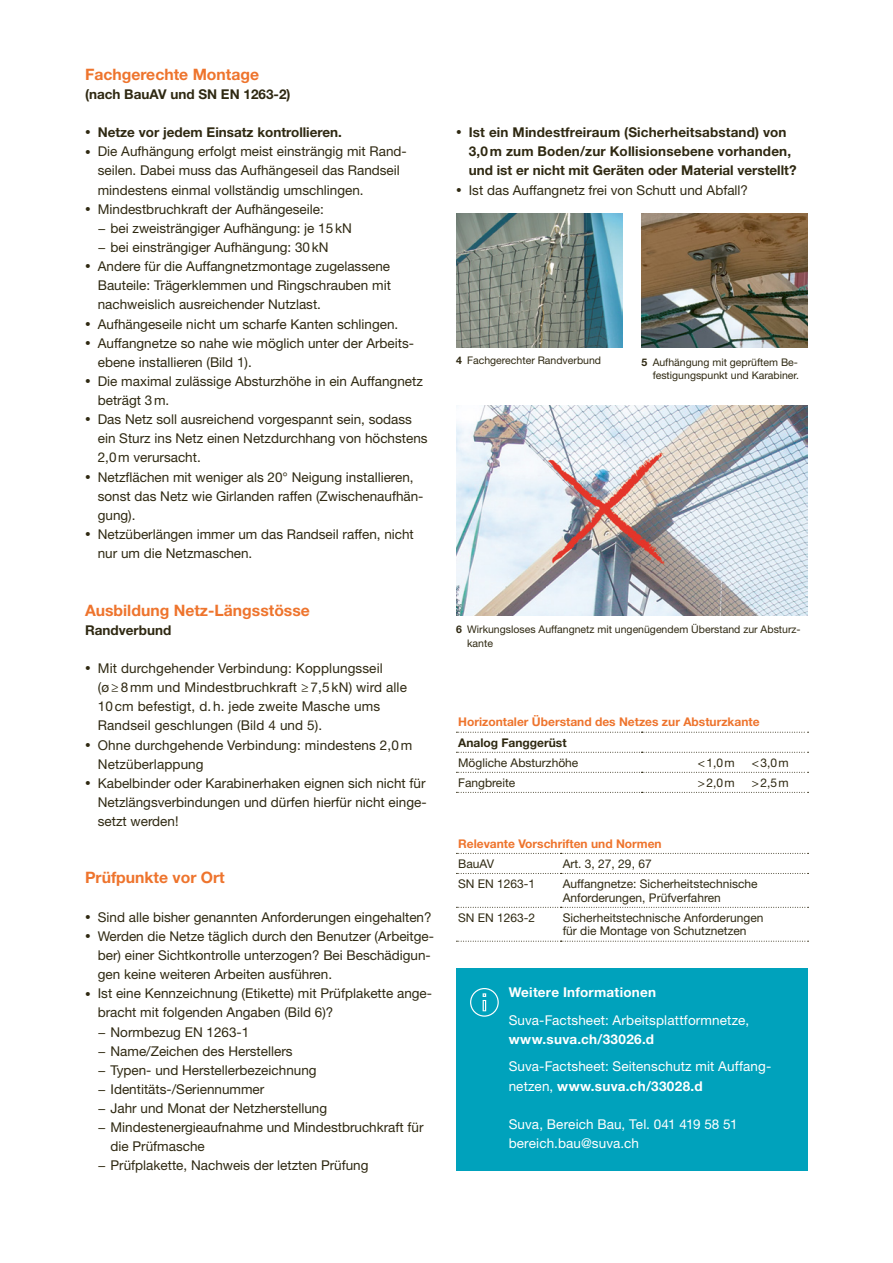
<style>
.page{position:relative;width:893px;height:1263px;background:#fff}
.page>*{position:absolute;margin:0;border:0;box-sizing:border-box;transform-origin:0 0}
.t1{font:700 15.75px "Helvetica Neue LT Std";color:#ee742d}
.t2{font:13.5px/19.2px "Helvetica Neue LT Std";color:#2f2912}
.t3{font:700 13.5px/19.2px "Helvetica Neue LT Std";color:#2f2912}
.t4{font:13.5px/19.2px "Helvetica Neue LT Std";letter-spacing:.01em;color:#fff}
.t5{font:700 13.5px "Helvetica Neue LT Std";letter-spacing:.02em;color:#fff}
.t6{font:12px/13.8px "Helvetica Neue LT Std";color:#2f2912}
.t7{font:700 12px "Helvetica Neue LT Std";color:#ee742d}
.t8{font:700 12px "Helvetica Neue LT Std";color:#2f2912}
.t9{font:10.5px/13.8px "Helvetica Neue LT Std";color:#2f2912;text-align:right}
.s1{font-weight:400;font-size:11.25px}
.s2{font-size:11.25px}
.s3{font-weight:700}
</style>
<div class="page">
<img style="left:456px;top:214px;width:166px;height:134px">
<img style="left:456px;top:405px;width:352px;height:210px">
<img style="left:642px;top:214px;width:166px;height:134px">
<svg style="left:456px;top:873px;width:352px;height:1px"></svg>
<svg style="left:456px;top:907px;width:352px;height:1px"></svg>
<svg style="left:456px;top:941px;width:352px;height:1px"></svg>
<svg style="left:456px;top:853px;width:352px;height:1px"></svg>
<svg style="left:456px;top:752px;width:352px;height:1px"></svg>
<svg style="left:456px;top:772px;width:352px;height:1px"></svg>
<svg style="left:456px;top:792px;width:352px;height:1px"></svg>
<svg style="left:456px;top:732px;width:352px;height:1px"></svg>
<div style="left:456px;top:968px;width:352px;height:202px;background:#00a2bc"></div>
<svg style="left:470px;top:988px;width:29px;height:29px"></svg>
<p class="t1" style="left:85px;top:64px;width:176px">Fachgerechte Montage</p>
<p class="t3" style="left:85px;top:84px;width:207px">(nach BauAV und SN EN 1263-2)</p>
<p class="t3" style="left:85px;top:122px;width:258px"><span class="s1">•</span> Netze vor jedem Einsatz kontrollieren.</p>
<p class="t2" style="left:98px;top:142px;width:311px;text-indent:-13px"><span class="s2">•</span> Die Aufhängung erfolgt meist einsträngig mit Rand&shy;seilen. Dabei muss das Aufhängeseil das Randseil mindestens einmal vollständig umschlingen.</p>
<p class="t2" style="left:98px;top:199px;width:255px;text-indent:-13px"><span class="s2">•</span> Mindestbruchkraft der Aufhängeseile:<br>− bei zweisträngiger Aufhängung: je 15kN − bei einsträngiger Aufhängung: 30kN</p>
<p class="t2" style="left:98px;top:256px;width:295px;text-align:justify;text-indent:-13px"><span class="s2">•</span> Andere für die Auffangnetzmontage zugelassene Bauteile: Trägerklemmen und Ringschrauben mit nachweislich ausreichender Nutzlast.</p>
<p class="t2" style="left:85px;top:314px;width:315px"><span class="s2">•</span> Aufhängeseile nicht um scharfe Kanten schlingen.</p>
<p class="t2" style="left:98px;top:333px;width:318px;text-indent:-13px"><span class="s2">•</span> Auffangnetze so nahe wie möglich unter der Arbeits&shy;ebene installieren (Bild 1).</p>
<p class="t2" style="left:98px;top:371px;width:327px;text-indent:-13px"><span class="s2">•</span> Die maximal zulässige Absturzhöhe in ein Auffangnetz beträgt 3m.</p>
<p class="t2" style="left:98px;top:410px;width:331px;text-indent:-13px"><span class="s2">•</span> Das Netz soll ausreichend vorgespannt sein, sodass ein Sturz ins Netz einen Netzdurchhang von höchstens<br>2,0m verursacht.</p>
<p class="t2" style="left:98px;top:467px;width:327px;text-indent:-13px"><span class="s2">•</span> Netzflächen mit weniger als 20° Neigung installieren, sonst das Netz wie Girlanden raffen (Zwischenaufhän&shy;gung).</p>
<p class="t2" style="left:98px;top:524px;width:318px;text-indent:-13px"><span class="s2">•</span> Netzüberlängen immer um das Randseil raffen, nicht nur um die Netzmaschen.</p>
<p class="t1" style="left:85px;top:600px;width:226px">Ausbildung Netz-Längsstösse</p>
<p class="t3" style="left:85px;top:620px;width:88px">Randverbund</p>
<p class="t2" style="left:98px;top:658px;width:311px;text-indent:-13px"><span class="s2">•</span> Mit durchgehender Verbindung: Kopplungsseil<br>(ø ≥ 8 mm und Mindestbruchkraft ≥ 7,5 kN) wird alle 10 cm befestigt, d. h. jede zweite Masche ums Randseil geschlungen (Bild 4 und 5).</p>
<p class="t2" style="left:98px;top:735px;width:316px;text-indent:-13px"><span class="s2">•</span> Ohne durchgehende Verbindung: mindestens 2,0 m<br>Netzüberlappung</p>
<p class="t2" style="left:98px;top:773px;width:330px;text-align:justify;text-indent:-13px"><span class="s2">•</span> Kabelbinder oder Karabinerhaken eignen sich nicht für Netzlängsverbindungen und dürfen hierfür nicht einge&shy;setzt werden!</p>
<p class="t1" style="left:85px;top:868px;width:141px">Prüfpunkte vor Ort</p>
<p class="t2" style="left:85px;top:907px;width:348px"><span class="s2">•</span> Sind alle bisher genannten Anforderungen eingehalten?</p>
<p class="t2" style="left:98px;top:926px;width:338px;text-indent:-13px"><span class="s2">•</span> Werden die Netze täglich durch den Benutzer (Arbeitge&shy;ber) einer Sichtkontrolle unterzogen? Bei Beschädigun&shy;gen keine weiteren Arbeiten ausführen.</p>
<p class="t2" style="left:85px;top:984px;width:349px"><span class="s2">•</span> Ist eine Kennzeichnung (Etikette) mit Prüfplakette ange-</p>
<p class="t2" style="left:98px;top:1003px;width:237px">bracht mit folgenden Angaben (Bild 6)?</p>
<p class="t2" style="left:98px;top:1022px;width:153px">− Normbezug EN 1263-1</p>
<p class="t2" style="left:98px;top:1041px;width:196px">− Name/Zeichen des Herstellers</p>
<p class="t2" style="left:98px;top:1060px;width:220px">− Typen- und Herstellerbezeichnung</p>
<p class="t2" style="left:98px;top:1079px;width:168px">− Identitäts-/Seriennummer</p>
<p class="t2" style="left:98px;top:1098px;width:231px">− Jahr und Monat der Netzherstellung</p>
<p class="t2" style="left:98px;top:1117px;width:327px">− Mindestenergieaufnahme und Mindestbruchkraft für</p>
<p class="t2" style="left:111px;top:1137px;width:96px">die Prüfmasche</p>
<p class="t2" style="left:98px;top:1156px;width:272px">− Prüfplakette, Nachweis der letzten Prüfung</p>
<p class="t3" style="left:469px;top:122px;width:329px;text-indent:-13px"><span class="s1">•</span> Ist ein Mindestfreiraum (Sicherheitsabstand) von<br>3,0m zum Boden/zur Kollisionsebene vorhanden, und ist er nicht mit Geräten oder Material verstellt?</p>
<p class="t2" style="left:456px;top:180px;width:294px"><span class="s2">•</span> Ist das Auffangnetz frei von Schutt und Abfall?</p>
<p class="t9" style="left:456px;top:353px;width:147px"><span class="s3">4</span> Fachgerechter Randverbund</p>
<p class="t9" style="left:642px;top:355px;width:159px"><span class="s3">5</span> Aufhängung mit geprüftem Be&shy;festigungspunkt und Karabiner.</p>
<p class="t9" style="left:467px;top:622px;width:335px;text-align:left;text-indent:-11px"><span class="s3">6</span> Wirkungsloses Auffangnetz mit ungenügendem Überstand zur Absturz&shy;kante</p>
<p class="t7" style="left:458px;top:715px;width:303px">Horizontaler Überstand des Netzes zur Absturzkante</p>
<p class="t8" style="left:458px;top:735px;width:110px">Analog Fanggerüst</p>
<p class="t6" style="left:458px;top:755px;width:122px">Mögliche Absturzhöhe</p>
<p class="t6" style="left:698px;top:755px;width:39px">&lt;1,0m</p>
<p class="t6" style="left:752px;top:755px;width:39px">&lt;3,0m</p>
<p class="t6" style="left:458px;top:775px;width:59px">Fangbreite</p>
<p class="t6" style="left:698px;top:775px;width:39px">&gt;2,0m</p>
<p class="t6" style="left:752px;top:775px;width:39px">&gt;2,5m</p>
<p class="t7" style="left:458px;top:836px;width:205px">Relevante Vorschriften und Normen</p>
<p class="t6" style="left:458px;top:856px;width:37px">BauAV</p>
<p class="t6" style="left:563px;top:856px;width:90px">Art. 3, 27, 29, 67</p>
<p class="t6" style="left:458px;top:876px;width:79px">SN EN 1263-1</p>
<p class="t6" style="left:563px;top:876px;width:196px">Auffangnetze: Sicherheitstechnische<br>Anforderungen, Prüfverfahren</p>
<p class="t6" style="left:458px;top:910px;width:79px">SN EN 1263-2</p>
<p class="t6" style="left:563px;top:910px;width:202px">Sicherheitstechnische Anforderungen für die Montage von Schutznetzen</p>
<p class="t5" style="left:509px;top:984px;width:149px">Weitere Informationen</p>
<p class="t4" style="left:509px;top:1010px;width:242px">Suva-Factsheet: Arbeitsplattformnetze,</p>
<p class="t5" style="left:509px;top:1031px;width:147px">www.suva.ch/33026.d</p>
<p class="t4" style="left:509px;top:1057px;width:264px">Suva-Factsheet: Seitenschutz mit Auffang&shy;netzen, <span class="s3">www.suva.ch/33028.d</span></p>
<p class="t4" style="left:509px;top:1114px;width:230px">Suva, Bereich Bau, Tel. 041 419 58 51 bereich.bau@suva.ch</p>
</div>
